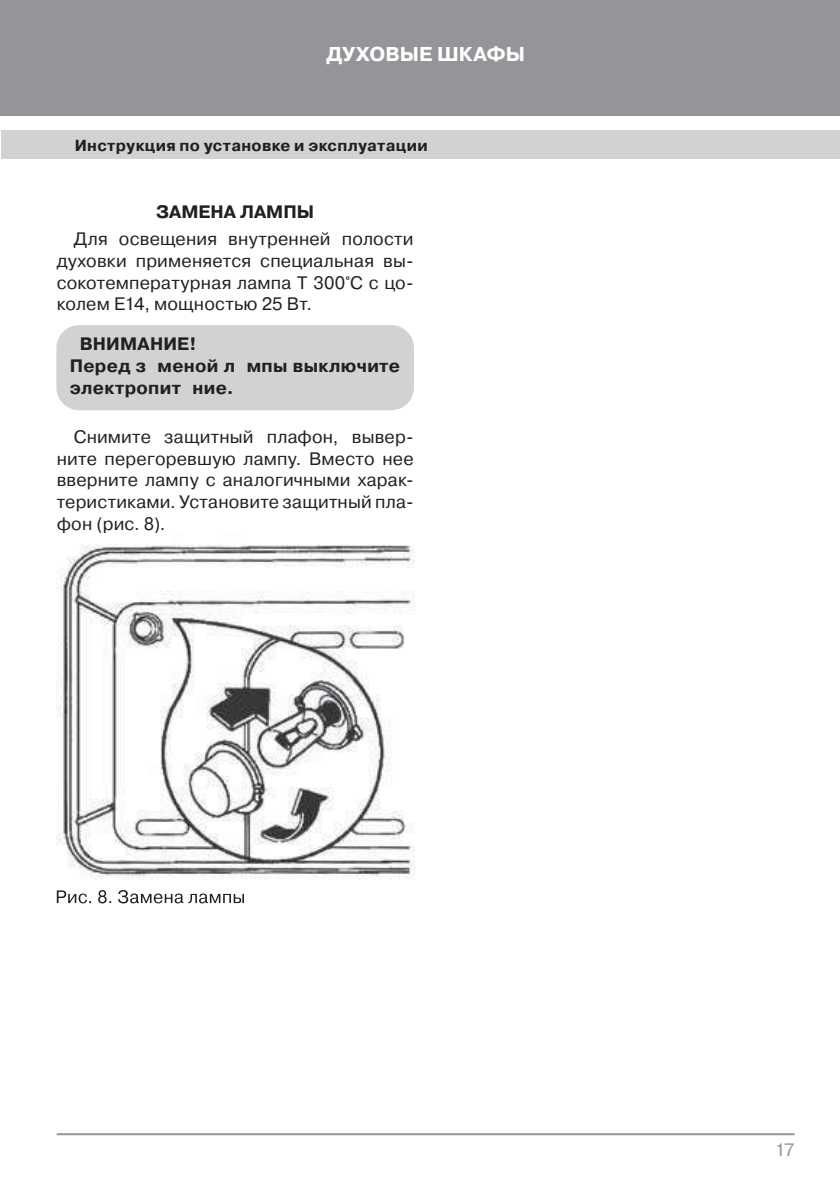
<style>
.page{position:relative;width:840px;height:1191px;background:#fff}
.page>*{position:absolute;margin:0;border:0;box-sizing:border-box;transform-origin:0 0}
.t1{font:700 20px "Pragmatica C";color:#fff}
.t2{font:18px/21.6px "Pragmatica C";letter-spacing:.01em;color:#231f20;text-align:justify}
.t3{font:700 18px/21.6px "Pragmatica C";letter-spacing:.015em;color:#231f20}
.t4{font:18px "Pragmatica C";color:#939598}
.t5{font:700 16px "Pragmatica C";letter-spacing:.02em;color:#231f20}
</style>
<div class="page">
<div style="left:0;top:0;width:839px;height:116px;background:#939598"></div>
<div style="left:1px;top:130px;width:838px;height:29px;background:#d1d2d4"></div>
<hr style="left:57px;top:1133px;width:737px;height:2px;background:#939598">
<div style="left:56px;top:325px;width:358px;height:85px;background:#d1d2d4;border-radius:23px"></div>
<img style="left:57px;top:545px;width:358px;height:335px">
<svg style="left:57px;top:890px;width:187px;height:13px"></svg>
<p class="t1" style="left:326px;top:46px;width:200px">ДУХОВЫЕ ШКАФЫ</p>
<p class="t5" style="left:75px;top:139px;width:354px">Инструкция по установке и эксплуатации</p>
<p class="t3" style="left:156px;top:201px;width:159px">ЗАМЕНА ЛАМПЫ</p>
<p class="t2" style="left:57px;top:229px;width:358px;text-indent:17px">Для освещения внутренней полости духовки применяется специальная вы&shy;сокотемпературная лампа Т 300°С с цо&shy;колем Е14, мощностью 25 Вт.</p>
<p class="t3" style="left:70px;top:333px;width:331px;text-indent:10px">ВНИМАНИЕ!<br>Перед за меной ла мпы выключите электропита ние.</p>
<p class="t2" style="left:57px;top:426px;width:358px;text-indent:17px">Снимите защитный плафон, вывер&shy;ните перегоревшую лампу. Вместо нее вверните лампу с аналогичными харак&shy;теристиками. Установите защитный пла&shy;фон (рис. 8).</p>
<p class="t4" style="left:774px;top:1140px;width:21px">17</p>
</div>
